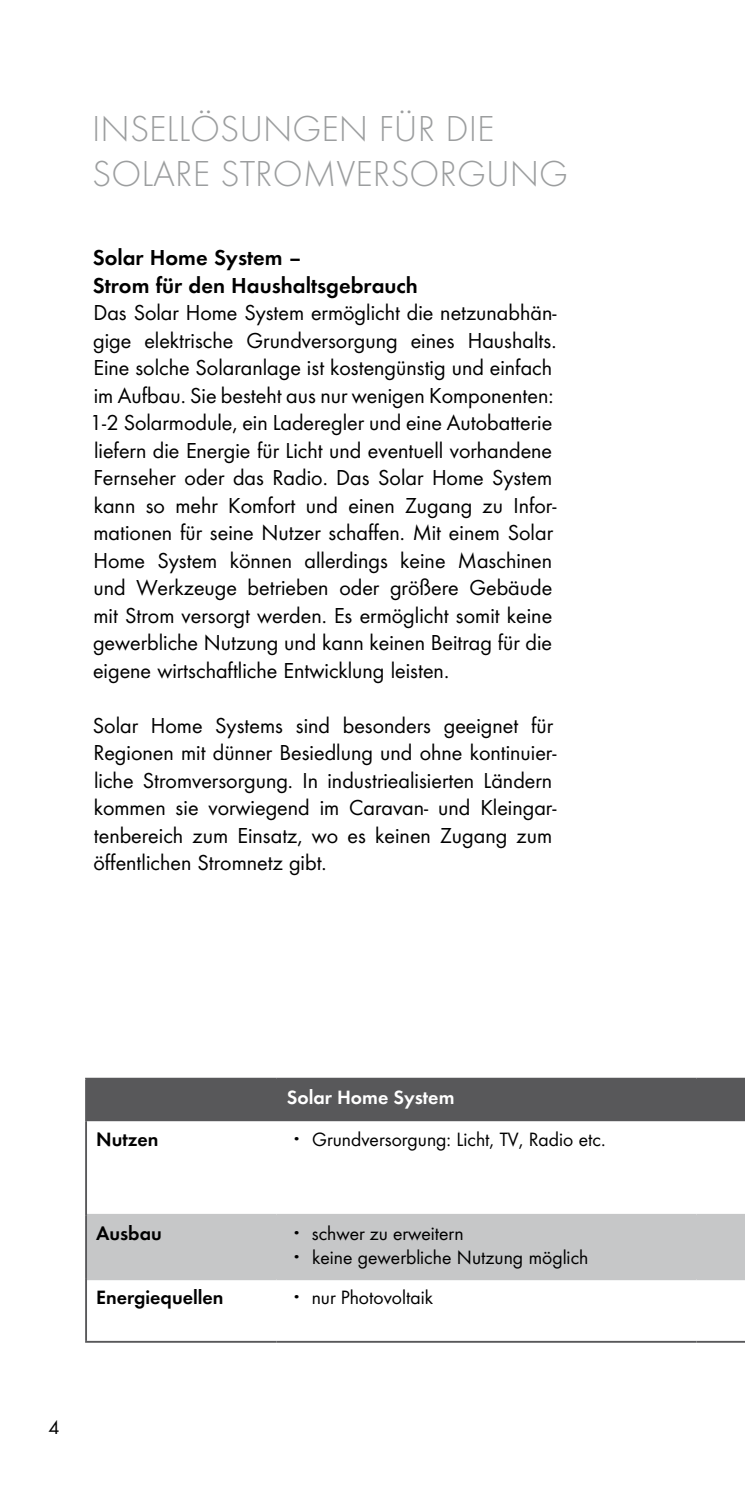
<style>
.page{position:relative;width:745px;height:1489px;background:#fff}
.page>*{position:absolute;margin:0;border:0;box-sizing:border-box;transform-origin:0 0}
.t1{font:37.5px/45px "SMA Futura Global Light";color:#9c9e9f}
.t2{font:22.5px/27.5px "SMA Futura Global";color:#000}
.t3{font:600 22.5px/27.5px "SMA Futura Global";color:#000}
.t4{font:20px/24px "SMA Futura Global";color:#000}
.t5{font:600 20px "SMA Futura Global";color:#000}
.t6{font:600 20px "SMA Futura Global";color:#fff}
</style>
<div class="page">
<div style="left:87px;top:1079px;width:657px;height:42px;background:#58585a"></div>
<div style="left:87px;top:1216px;width:657px;height:61px;background:#c6c7c8"></div>
<hr style="left:87px;top:1213px;width:189px;height:3px;background:#c6c7c8">
<hr style="left:276px;top:1213px;width:420px;height:3px;background:#c6c7c8">
<hr style="left:696px;top:1213px;width:48px;height:3px;background:#c6c7c8">
<hr style="left:87px;top:1277px;width:189px;height:2px;background:#c6c7c8">
<hr style="left:276px;top:1277px;width:420px;height:2px;background:#c6c7c8">
<hr style="left:696px;top:1277px;width:48px;height:2px;background:#c6c7c8">
<hr style="left:85px;top:1077px;width:191px;height:2px;background:#58585a">
<hr style="left:85px;top:1079px;width:2px;height:42px;background:#58585a">
<hr style="left:276px;top:1077px;width:420px;height:2px;background:#58585a">
<hr style="left:696px;top:1077px;width:48px;height:2px;background:#58585a">
<hr style="left:85px;top:1121px;width:2px;height:93px;background:#58585a">
<hr style="left:85px;top:1214px;width:2px;height:64px;background:#58585a">
<hr style="left:85px;top:1278px;width:2px;height:62px;background:#58585a">
<hr style="left:85px;top:1340px;width:191px;height:2px;background:#58585a">
<hr style="left:276px;top:1340px;width:420px;height:2px;background:#58585a">
<hr style="left:696px;top:1340px;width:48px;height:2px;background:#58585a">
<h1 class="t1" style="left:92px;top:105px;width:477px">INSELLÖSUNGEN FÜR DIE<br>SOLARE STROMVERSORGUNG</h1>
<p class="t3" style="left:93px;top:243px;width:326px">Solar Home System –<br>Strom für den Haushaltsgebrauch</p>
<p class="t2" style="left:90px;top:298px;width:468px">Das Solar Home System ermöglicht die netzunabhän&shy;gige elektrische Grundversorgung eines Haushalts.<br>Eine solche Solaranlage ist kostengünstig und einfach im Aufbau. Sie besteht aus nur wenigen Komponenten:<br>1-2 Solarmodule, ein Laderegler und eine Autobatterie liefern die Energie für Licht und eventuell vorhandene Fernseher oder das Radio. Das Solar Home System kann so mehr Komfort und einen Zugang zu Infor&shy;mationen für seine Nutzer schaffen. Mit einem Solar Home System können allerdings keine Maschinen und Werkzeuge betrieben oder größere Gebäude mit Strom versorgt werden. Es ermöglicht somit keine gewerbliche Nutzung und kann keinen Beitrag für die eigene wirtschaftliche Entwicklung leisten.</p>
<p class="t2" style="left:93px;top:711px;width:465px">Solar Home Systems sind besonders geeignet für Regionen mit dünner Besiedlung und ohne kontinuier&shy;liche Stromversorgung. In industriealisierten Ländern kommen sie vorwiegend im Caravan- und Kleingar&shy;tenbereich zum Einsatz, wo es keinen Zugang zum öffentlichen Stromnetz gibt.</p>
<p class="t6" style="left:286px;top:1084px;width:169px">Solar Home System</p>
<p class="t5" style="left:96px;top:1127px;width:64px">Nutzen</p>
<p class="t4" style="left:286px;top:1126px;width:320px">ᆞ Grundversorgung: Licht, TV, Radio etc.</p>
<p class="t5" style="left:96px;top:1221px;width:67px">Ausbau</p>
<p class="t4" style="left:286px;top:1220px;width:303px">ᆞ schwer zu erweitern<br>ᆞ keine gewerbliche Nutzung möglich</p>
<p class="t5" style="left:96px;top:1285px;width:129px">Energiequellen</p>
<p class="t4" style="left:286px;top:1284px;width:148px">ᆞ nur Photovoltaik</p>
<p class="t4" style="left:48px;top:1414px;width:13px">4</p>
</div>
